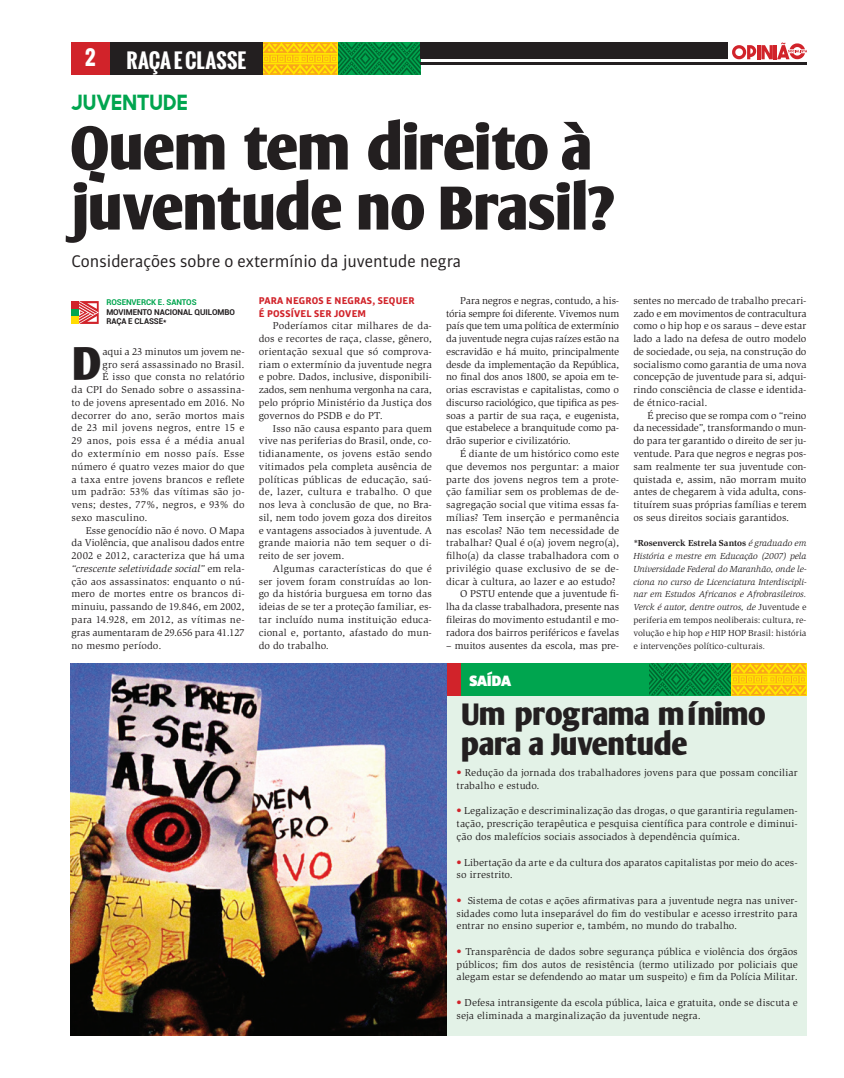
<style>
.page{position:relative;width:844px;height:1078px;background:#fff}
.page>*{position:absolute;margin:0;border:0;box-sizing:border-box;transform-origin:0 0}
.t1{font:700 60px/60px "Oli Jo";letter-spacing:-.065em;color:#231f20}
.t2{font:700 45.8px "Oli Jo";color:#231f20}
.t3{font:700 30px/30px "Oli Jo";letter-spacing:-.065em;color:#231f20}
.t4{font:700 20px "Oswald";letter-spacing:.005em;color:#fff}
.t5{font:20px "Facile Sans";letter-spacing:.01em;color:#00a54f}
.t6{font:18px "Bulo";color:#231f20}
.t7{font:900 16px "Bulo";letter-spacing:-.02em;color:#fff}
.t8{font:700 10.5px/12.8px "Bulo";letter-spacing:.02em;color:#d1232a}
.t9{font:10.2px/12.8px "Slimbach Std";letter-spacing:.01em;color:#231f20;text-align:justify}
.t10{font:10.2px "Slimbach Std";letter-spacing:-.015em;color:#231f20}
.t11{font:10.2px "Slimbach Std";letter-spacing:.03em;color:#231f20}
.t12{font:italic 10.2px "Slimbach Std";letter-spacing:.01em;color:#231f20}
.t13{font:10.2px "Slimbach Std";letter-spacing:.035em;color:#231f20}
.t14{font:italic 9px/12.8px "Slimbach Std";letter-spacing:-.01em;color:#231f20;text-align:justify}
.t15{font:700 8px/9.6px "Roboto";letter-spacing:-.01em;color:#231f20}
.t16{font:700 8px "Roboto";letter-spacing:-.01em;color:#00a54f}
.s1{font-style:normal}
.s2{font-weight:700;font-style:normal}
.s3{color:#d1232a}
</style>
<div class="page">
<div style="left:446px;top:664px;width:360px;height:371px;background:#e3f2e7"></div>
<div style="left:109px;top:43px;width:154px;height:32px;background:#231f20"></div>
<div style="left:71px;top:43px;width:38px;height:32px;background:#d1232a"></div>
<svg style="left:263px;top:43px;width:157px;height:32px;background:#78a627"></svg>
<svg style="left:732px;top:43px;width:74px;height:16px"></svg>
<div style="left:420px;top:43px;width:308px;height:16px;background:#231f20"></div>
<hr style="left:420px;top:62px;width:386px;height:2px;background:#231f20">
<div style="left:446px;top:663px;width:14px;height:32px;background:#d1232a"></div>
<svg style="left:805px;top:663px;width:1px;height:32px"></svg>
<svg style="left:648px;top:663px;width:157px;height:32px;background:#76a527"></svg>
<svg style="left:79px;top:301px;width:20px;height:23px"></svg>
<div style="left:71px;top:301px;width:8px;height:7px;background:#d1232a"></div>
<div style="left:71px;top:308px;width:8px;height:8px;background:#00a54f"></div>
<div style="left:71px;top:316px;width:8px;height:8px;background:#ffdc01"></div>
<div style="left:460px;top:663px;width:188px;height:32px;background:#00a54f"></div>
<img style="left:71px;top:663px;width:375px;height:372px">
<h3 class="t4" style="left:85px;top:43px;width:12px">2</h3>
<h3 class="t4" style="left:126px;top:45px;width:120px">RAÇA e CLASSE</h3>
<h3 class="t5" style="left:71px;top:91px;width:118px">JUVENTUDE</h3>
<h1 class="t1" style="left:71px;top:119px;width:546px">Quem tem direito à juventude no Brasil?</h1>
<h3 class="t6" style="left:71px;top:250px;width:391px">Considerações sobre o extermínio da juventude negra</h3>
<p class="t16" style="left:106px;top:297px;width:92px">ROSENVERCK E. SANTOS</p>
<p class="t15" style="left:106px;top:307px;width:130px">MOVIMENTO NACIONAL QUILOMBO<br>RAÇA E CLASSE*</p>
<h2 class="t2" style="left:71px;top:337px;width:34px">D</h2>
<p class="t10" style="left:103px;top:345px;width:143px">aqui a 23 minutos um jovem ne-</p>
<p class="t9" style="left:103px;top:358px;width:143px">gro será assassinado no Brasil.</p>
<p class="t9" style="left:103px;top:370px;width:143px">É isso que consta no relatório</p>
<p class="t9" style="left:71px;top:383px;width:174px">da CPI do Senado sobre o assassina-</p>
<p class="t9" style="left:71px;top:396px;width:175px">to de jovens apresentado em 2016. No</p>
<p class="t9" style="left:71px;top:409px;width:174px">decorrer do ano, serão mortos mais</p>
<p class="t9" style="left:71px;top:421px;width:174px">de 23 mil jovens negros, entre 15 e</p>
<p class="t11" style="left:71px;top:435px;width:175px">29 anos, pois essa é a média anual</p>
<p class="t13" style="left:71px;top:447px;width:174px">do extermínio em nosso país. Esse</p>
<p class="t9" style="left:71px;top:460px;width:174px">número é quatro vezes maior do que</p>
<p class="t9" style="left:71px;top:472px;width:174px">a taxa entre jovens brancos e reflete</p>
<p class="t9" style="left:71px;top:485px;width:174px">um padrão: 53% das vítimas são jo-</p>
<p class="t9" style="left:71px;top:498px;width:174px">vens; destes, 77%, negros, e 93% do</p>
<p class="t11" style="left:71px;top:511px;width:78px">sexo masculino.</p>
<p class="t9" style="left:86px;top:523px;width:160px">Esse genocídio não é novo. O Mapa</p>
<p class="t9" style="left:71px;top:536px;width:174px">da Violência, que analisou dados entre</p>
<p class="t9" style="left:71px;top:549px;width:174px">2002 e 2012, caracteriza que há uma</p>
<p class="t12" style="left:71px;top:562px;width:174px">“crescente seletividade social” <span class="s1">em rela-</span></p>
<p class="t9" style="left:71px;top:574px;width:174px">ção aos assassinatos: enquanto o nú-</p>
<p class="t9" style="left:71px;top:587px;width:174px">mero de mortes entre os brancos di-</p>
<p class="t9" style="left:71px;top:600px;width:174px">minuiu, passando de 19.846, em 2002,</p>
<p class="t9" style="left:71px;top:613px;width:174px">para 14.928, em 2012, as vítimas ne-</p>
<p class="t10" style="left:71px;top:626px;width:175px">gras aumentaram de 29.656 para 41.127</p>
<p class="t9" style="left:71px;top:638px;width:91px">no mesmo período.</p>
<p class="t8" style="left:259px;top:293px;width:157px">PARA NEGROS E NEGRAS, SEQUER<br>É POSSÍVEL SER JOVEM</p>
<p class="t9" style="left:259px;top:319px;width:174px;text-indent:14px">Poderíamos citar milhares de da&shy;dos e recortes de raça, classe, gênero, orientação sexual que só comprova&shy;riam o extermínio da juventude negra e pobre. Dados, inclusive, disponibili&shy;zados, sem nenhuma vergonha na cara, pelo próprio Ministério da Justiça dos governos do PSDB e do PT.</p>
<p class="t9" style="left:259px;top:421px;width:175px;text-indent:14px">Isso não causa espanto para quem vive nas periferias do Brasil, onde, co&shy;tidianamente, os jovens estão sendo vitimados pela completa ausência de políticas públicas de educação, saú&shy;de, lazer, cultura e trabalho. O que nos leva à conclusão de que, no Bra&shy;sil, nem todo jovem goza dos direitos e vantagens associados à juventude. A grande maioria não tem sequer o di&shy;reito de ser jovem.</p>
<p class="t9" style="left:259px;top:562px;width:174px;text-indent:14px">Algumas características do que é ser jovem foram construídas ao lon&shy;go da história burguesa em torno das ideias de se ter a proteção familiar, es&shy;tar incluído numa instituição educa&shy;cional e, portanto, afastado do mun&shy;do do trabalho.</p>
<p class="t9" style="left:446px;top:294px;width:175px;text-indent:14px">Para negros e negras, contudo, a his&shy;tória sempre foi diferente. Vivemos num país que tem uma política de extermínio da juventude negra cujas raízes estão na escravidão e há muito, principalmente desde da implementação da República, no final dos anos 1800, se apoia em te&shy;orias escravistas e capitalistas, como o discurso raciológico, que tipifica as pes&shy;soas a partir de sua raça, e eugenista, que estabelece a branquitude como pa&shy;drão superior e civilizatório.</p>
<p class="t9" style="left:460px;top:447px;width:160px">É diante de um histórico como este</p>
<p class="t9" style="left:446px;top:460px;width:174px">que devemos nos perguntar: a maior</p>
<p class="t9" style="left:446px;top:472px;width:174px">parte dos jovens negros tem a prote-</p>
<p class="t9" style="left:446px;top:485px;width:174px">ção familiar sem os problemas de de-</p>
<p class="t9" style="left:446px;top:498px;width:174px">sagregação social que vitima essas fa-</p>
<p class="t9" style="left:446px;top:511px;width:174px">mílias? Tem inserção e permanência</p>
<p class="t9" style="left:446px;top:523px;width:174px">nas escolas? Não tem necessidade de</p>
<p class="t9" style="left:446px;top:536px;width:174px">trabalhar? Qual é o(a) jovem negro(a),</p>
<p class="t9" style="left:446px;top:549px;width:174px">filho(a) da classe trabalhadora com o</p>
<p class="t9" style="left:446px;top:562px;width:174px">privilégio quase exclusivo de se de-</p>
<p class="t9" style="left:446px;top:574px;width:171px">dicar à cultura, ao lazer e ao estudo?</p>
<p class="t10" style="left:460px;top:588px;width:160px">O PSTU entende que a juventude fi-</p>
<p class="t10" style="left:446px;top:600px;width:174px">lha da classe trabalhadora, presente nas</p>
<p class="t9" style="left:446px;top:613px;width:174px">fileiras do movimento estudantil e mo-</p>
<p class="t9" style="left:446px;top:626px;width:174px">radora dos bairros periféricos e favelas</p>
<p class="t9" style="left:446px;top:638px;width:174px">– muitos ausentes da escola, mas pre-</p>
<h3 class="t7" style="left:469px;top:669px;width:43px">SAÍDA</h3>
<p class="t9" style="left:633px;top:294px;width:175px">sentes no mercado de trabalho precari&shy;zado e em movimentos de contracultura como o hip hop e os saraus – deve estar lado a lado na defesa de outro modelo de sociedade, ou seja, na construção do socialismo como garantia de uma nova concepção de juventude para si, adqui&shy;rindo consciência de classe e identida&shy;de étnico-racial.</p>
<p class="t9" style="left:633px;top:409px;width:174px;text-indent:14px">É preciso que se rompa com o “reino da necessidade”, transformando o mun&shy;do para ter garantido o direito de ser ju&shy;ventude. Para que negros e negras pos&shy;sam realmente ter sua juventude con&shy;quistada e, assim, não morram muito antes de chegarem à vida adulta, cons&shy;tituírem suas próprias famílias e terem os seus direitos sociais garantidos.</p>
<p class="t14" style="left:633px;top:537px;width:175px"><span class="s2">*Rosenverck Estrela Santos</span> é graduado em História e mestre em Educação (2007) pela Universidade Federal do Maranhão, onde le&shy;ciona no curso de Licenciatura Interdiscipli&shy;nar em Estudos Africanos e Afrobrasileiros.<br>Verck é autor, dentre outros, de <span class="s1">Juventude e periferia em tempos neoliberais: cultura, re&shy;volução e hip hop</span> e <span class="s1">HIP HOP Brasil: história e intervenções político-culturais</span>.</p>
<h3 class="t3" style="left:460px;top:699px;width:307px">Um programa mínimo para a Juventude</h3>
<p class="t9" style="left:456px;top:766px;width:342px"><span class="s3">•</span> Redução da jornada dos trabalhadores jovens para que possam conciliar trabalho e estudo.</p>
<p class="t9" style="left:456px;top:804px;width:342px"><span class="s3">•</span> Legalização e descriminalização das drogas, o que garantiria regulamen&shy;tação, prescrição terapêutica e pesquisa científica para controle e diminui&shy;ção dos malefícios sociais associados à dependência química.</p>
<p class="t9" style="left:456px;top:855px;width:342px"><span class="s3">•</span> Libertação da arte e da cultura dos aparatos capitalistas por meio do aces&shy;so irrestrito.</p>
<p class="t9" style="left:456px;top:893px;width:342px"><span class="s3">•</span> Sistema de cotas e ações afirmativas para a juventude negra nas univer&shy;sidades como luta inseparável do fim do vestibular e acesso irrestrito para entrar no ensino superior e, também, no mundo do trabalho.</p>
<p class="t9" style="left:456px;top:944px;width:342px"><span class="s3">•</span> Transparência de dados sobre segurança pública e violência dos órgãos públicos; fim dos autos de resistência (termo utilizado por policiais que alegam estar se defendendo ao matar um suspeito) e fim da Polícia Militar.</p>
<p class="t9" style="left:456px;top:995px;width:342px"><span class="s3">•</span> Defesa intransigente da escola pública, laica e gratuita, onde se discuta e seja eliminada a marginalização da juventude negra.</p>
</div>
